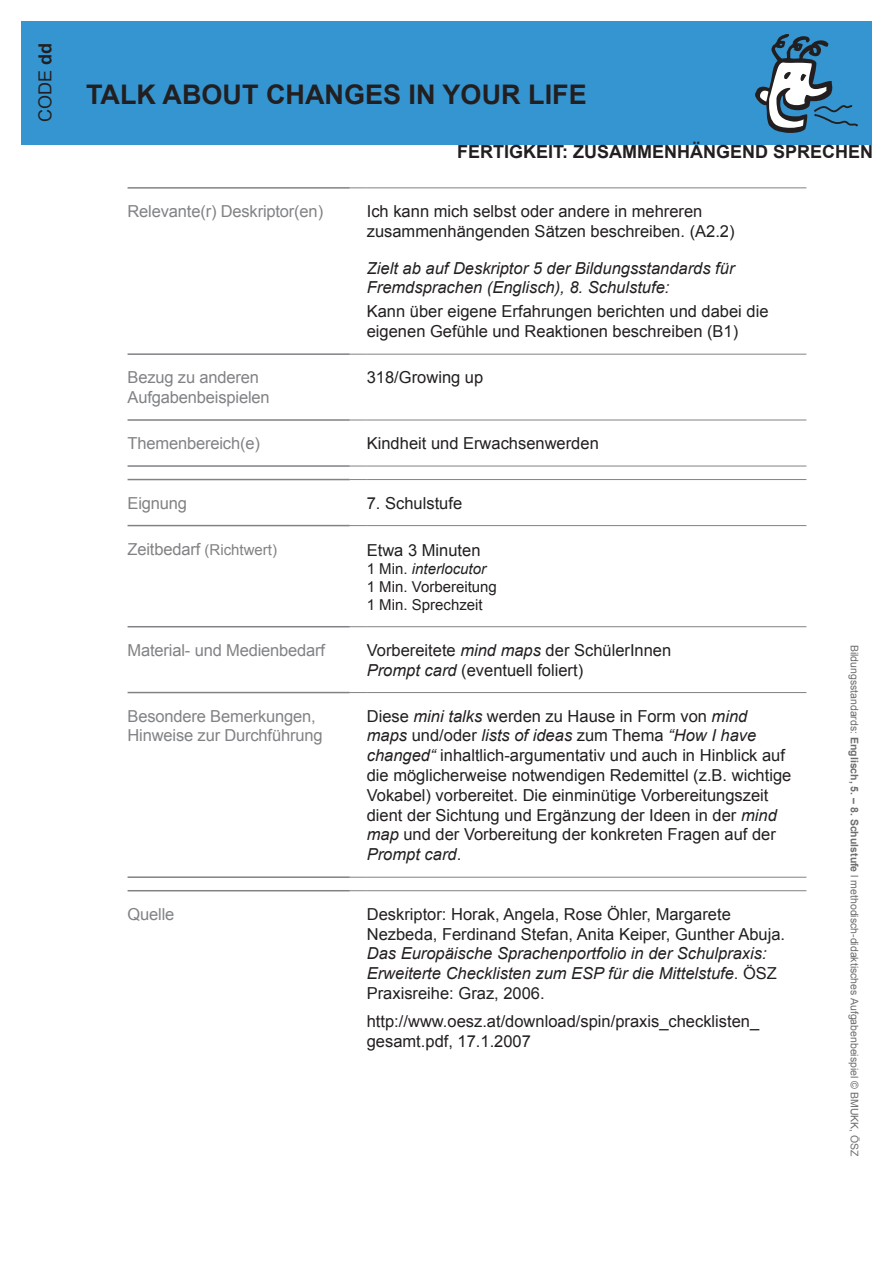
<style>
.page{position:relative;width:893px;height:1263px;background:#fff}
.page>*{position:absolute;margin:0;border:0;box-sizing:border-box;transform-origin:0 0}
.t1{font:700 27px "Arial";color:#231f20}
.t2{font:700 18px "Arial";color:#231f20}
.t3{font:18px "Arial";color:#231f20}
.t4{font:16.5px/19.8px "Arial";color:#231f20}
.t5{font:italic 16.5px/19.8px "Arial";color:#231f20}
.t6{font:16.5px/19.8px "Arial";letter-spacing:-.01em;color:#808285}
.t7{font:15px/18px "Arial";color:#231f20}
.t8{font:15px "Arial";color:#808285}
.t9{font:10.5px "Arial";color:#6c6d70}
.s1{font-weight:700}
.s2{font-size:16.5px}
.s3{font-style:italic}
.s4{font-style:normal}
</style>
<div class="page">
<div style="left:21px;top:21px;width:851px;height:124px;background:#3495d1"></div>
<hr style="left:128px;top:187px;width:222px;height:2px;background:#808285">
<hr style="left:128px;top:353px;width:222px;height:2px;background:#808285">
<hr style="left:128px;top:419px;width:222px;height:2px;background:#808285">
<hr style="left:128px;top:465px;width:222px;height:2px;background:#808285">
<hr style="left:128px;top:479px;width:222px;height:1px;background:#808285">
<hr style="left:128px;top:525px;width:222px;height:1px;background:#808285">
<hr style="left:128px;top:626px;width:222px;height:1px;background:#808285">
<hr style="left:128px;top:692px;width:222px;height:1px;background:#808285">
<hr style="left:128px;top:876px;width:222px;height:2px;background:#808285">
<hr style="left:128px;top:890px;width:222px;height:1px;background:#808285">
<svg style="left:350px;top:188px;width:17px;height:1px"></svg>
<hr style="left:367px;top:188px;width:439px;height:1px;background:#808285">
<svg style="left:350px;top:354px;width:17px;height:1px"></svg>
<hr style="left:367px;top:354px;width:439px;height:1px;background:#808285">
<svg style="left:350px;top:420px;width:17px;height:1px"></svg>
<hr style="left:367px;top:420px;width:439px;height:1px;background:#808285">
<svg style="left:350px;top:466px;width:17px;height:1px"></svg>
<hr style="left:367px;top:466px;width:439px;height:1px;background:#808285">
<svg style="left:350px;top:479px;width:17px;height:1px"></svg>
<hr style="left:367px;top:479px;width:439px;height:1px;background:#808285">
<svg style="left:350px;top:525px;width:17px;height:1px"></svg>
<hr style="left:367px;top:525px;width:439px;height:1px;background:#808285">
<svg style="left:350px;top:626px;width:17px;height:1px"></svg>
<hr style="left:367px;top:626px;width:439px;height:1px;background:#808285">
<svg style="left:350px;top:692px;width:17px;height:1px"></svg>
<hr style="left:367px;top:692px;width:439px;height:1px;background:#808285">
<svg style="left:350px;top:877px;width:17px;height:1px"></svg>
<hr style="left:367px;top:877px;width:439px;height:1px;background:#808285">
<svg style="left:350px;top:890px;width:17px;height:1px"></svg>
<hr style="left:367px;top:890px;width:439px;height:1px;background:#808285">
<svg style="left:755px;top:34px;width:103px;height:99px"></svg>
<p class="t3" style="left:33px;top:122px;width:81px;rotate:-90deg">CODE <span class="s1">dd</span></p>
<h1 class="t1" style="left:86px;top:76px;width:502px">TALK ABOUT CHANGES IN YOUR LIFE</h1>
<p class="t2" style="left:457px;top:139px;width:417px">FERTIGKEIT: ZUSAMMENHÄNGEND SPRECHEN</p>
<p class="t6" style="left:128px;top:201px;width:197px">Relevante(r) Deskriptor(en)</p>
<p class="t4" style="left:367px;top:201px;width:369px">Ich kann mich selbst oder andere in mehreren zusammenhängenden Sätzen beschreiben. (A2.2)</p>
<p class="t5" style="left:367px;top:258px;width:369px">Zielt ab auf Deskriptor 5 der Bildungsstandards für<br>Fremdsprachen (Englisch), 8. Schulstufe:</p>
<p class="t4" style="left:367px;top:302px;width:403px">Kann über eigene Erfahrungen berichten und dabei die eigenen Gefühle und Reaktionen beschreiben (B1)</p>
<p class="t6" style="left:128px;top:368px;width:144px">Bezug zu anderen<br>Aufgabenbeispielen</p>
<p class="t4" style="left:367px;top:368px;width:118px">318/Growing up</p>
<p class="t6" style="left:128px;top:433px;width:134px">Themenbereich(e)</p>
<p class="t4" style="left:367px;top:433px;width:234px">Kindheit und Erwachsenwerden</p>
<p class="t6" style="left:128px;top:493px;width:61px">Eignung</p>
<p class="t4" style="left:367px;top:493px;width:97px">7. Schulstufe</p>
<p class="t8" style="left:128px;top:539px;width:151px"><span class="s2">Zeitbedarf</span> (Richtwert)</p>
<p class="t4" style="left:367px;top:540px;width:115px">Etwa 3 Minuten</p>
<p class="t7" style="left:367px;top:560px;width:132px">1 Min. <span class="s3">interlocutor<br></span>1 Min. Vorbereitung<br>1 Min. Sprechzeit</p>
<p class="t6" style="left:128px;top:640px;width:199px">Material- und Medienbedarf</p>
<p class="t4" style="left:367px;top:640px;width:306px">Vorbereitete <span class="s3">mind maps</span> der SchülerInnen<br><span class="s3">Prompt card</span> (eventuell foliert)</p>
<p class="t6" style="left:128px;top:706px;width:197px">Besondere Bemerkungen,<br>Hinweise zur Durchführung</p>
<p class="t4" style="left:367px;top:706px;width:426px">Diese <span class="s3">mini talks</span> werden zu Hause in Form von <span class="s3">mind maps</span> und/oder <span class="s3">lists of ideas</span> zum Thema <span class="s3">“How I have changed“</span> inhaltlich-argumentativ und auch in Hinblick auf die möglicherweise notwendigen Redemittel (z.B. wichtige Vokabel) vorbereitet. Die einminütige Vorbereitungszeit dient der Sichtung und Ergänzung der Ideen in der <span class="s3">mind map</span> und der Vorbereitung der konkreten Fragen auf der <span class="s3">Prompt card</span>.</p>
<p class="t6" style="left:128px;top:904px;width:48px">Quelle</p>
<p class="t4" style="left:367px;top:904px;width:420px">Deskriptor: Horak, Angela, Rose Öhler, Margarete<br>Nezbeda, Ferdinand Stefan, Anita Keiper, Gunther Abuja.</p>
<p class="t5" style="left:367px;top:944px;width:412px">Das Europäische Sprachenportfolio in der Schulpraxis:<br>Erweiterte Checklisten zum ESP für die Mittelstufe<span class="s4">. ÖSZ<br>Praxisreihe: Graz, 2006.</span></p>
<p class="t4" style="left:367px;top:1012px;width:394px">http://www.oesz.at/download/spin/praxis_checklisten_ gesamt.pdf, 17.1.2007</p>
<p class="t9" style="left:861px;top:645px;width:513px;rotate:90deg">Bildungsstandards: <span class="s1">Englisch, 5. – 8. Schulstufe</span> l methodisch-didaktisches Aufgabenbeispiel © BMUKK, ÖSZ</p>
</div>
